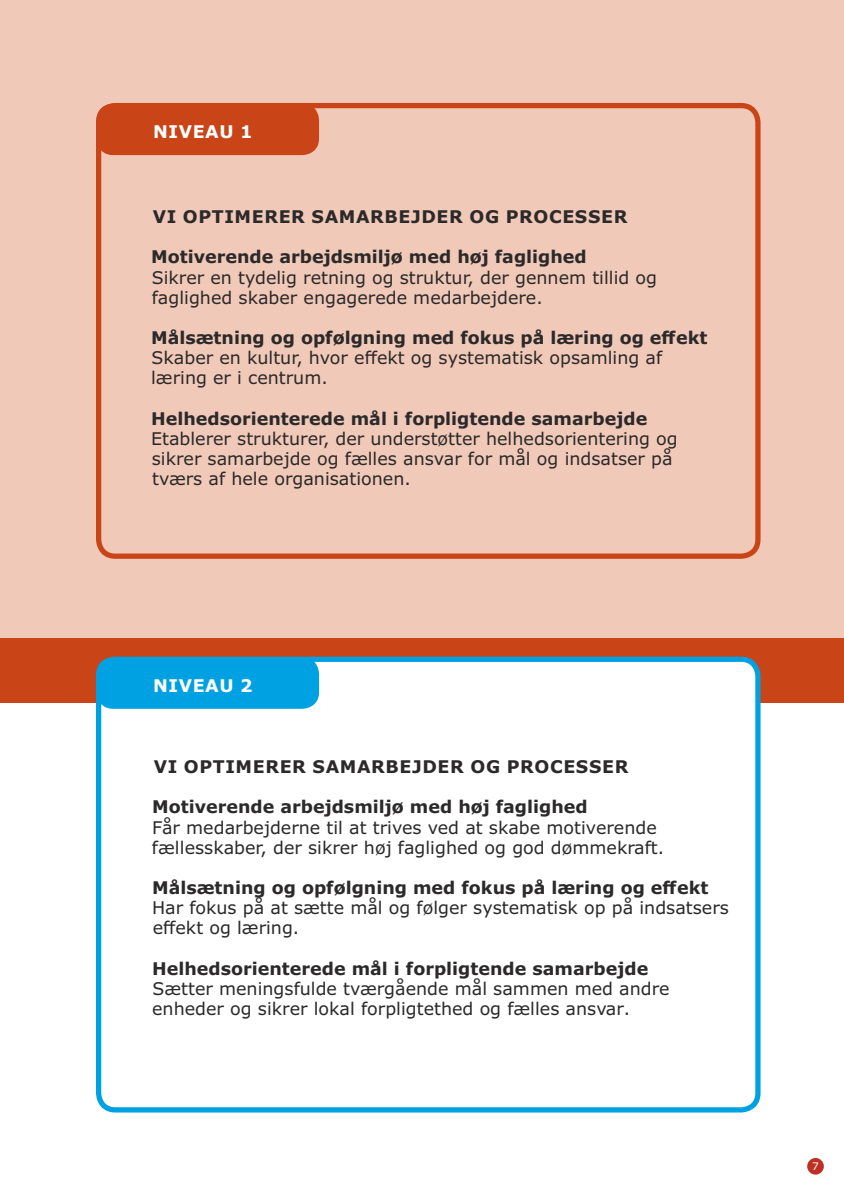
<style>
.page{position:relative;width:844px;height:1191px;background:#fff}
.page>*{position:absolute;margin:0;border:0;box-sizing:border-box;transform-origin:0 0}
.t1{font:17.5px/20.1px "Verdana";color:#2b2929}
.t2{font:700 17.5px "Verdana";color:#2b2929}
.t3{font:700 17.5px "Verdana";letter-spacing:.035em;color:#2b2929}
.t4{font:700 17.5px "Verdana";letter-spacing:.035em;color:#fff}
.t5{font:10.5px "Verdana";color:#fff}
</style>
<div class="page">
<div style="left:0;top:0;width:843px;height:640px;background:#f0c9b8"></div>
<div style="left:0;top:638px;width:843px;height:65px;background:#c94517"></div>
<div style="left:96px;top:656px;width:664px;height:456px;background:#fff;border:5px solid #00a1e3;border-radius:17px"></div>
<div style="left:96px;top:103px;width:664px;height:456px;border:5px solid #c94517;border-radius:17px"></div>
<div style="left:96px;top:103px;width:223px;height:52px;background:#c94517;border-radius:17px"></div>
<div style="left:96px;top:657px;width:223px;height:52px;background:#00a1e3;border-radius:17px"></div>
<div style="left:807px;top:1158px;width:16px;height:16px;background:#bf3024;border-radius:50%"></div>
<p class="t4" style="left:153px;top:125px;width:101px">NIVEAU 1</p>
<p class="t3" style="left:153px;top:210px;width:476px">VI OPTIMERER SAMARBEJDER OG PROCESSER</p>
<p class="t2" style="left:151px;top:250px;width:437px">Motiverende arbejdsmiljø med høj faglighed</p>
<p class="t1" style="left:152px;top:269px;width:507px">Sikrer en tydelig retning og struktur, der gennem tillid og faglighed skaber engagerede medarbejdere.</p>
<p class="t2" style="left:151px;top:331px;width:557px">Målsætning og opfølgning med fokus på læring og effekt</p>
<p class="t1" style="left:151px;top:349px;width:512px">Skaber en kultur, hvor effekt og systematisk opsamling af læring er i centrum.</p>
<p class="t2" style="left:151px;top:411px;width:497px">Helhedsorienterede mål i forpligtende samarbejde</p>
<p class="t1" style="left:151px;top:430px;width:528px">Etablerer strukturer, der understøtter helhedsorientering og sikrer samarbejde og fælles ansvar for mål og indsatser på tværs af hele organisationen.</p>
<p class="t4" style="left:153px;top:678px;width:101px">NIVEAU 2</p>
<p class="t3" style="left:154px;top:759px;width:476px">VI OPTIMERER SAMARBEJDER OG PROCESSER</p>
<p class="t2" style="left:152px;top:800px;width:437px">Motiverende arbejdsmiljø med høj faglighed</p>
<p class="t1" style="left:152px;top:818px;width:513px">Får medarbejderne til at trives ved at skabe motiverende fællesskaber, der sikrer høj faglighed og god dømmekraft.</p>
<p class="t2" style="left:152px;top:880px;width:557px">Målsætning og opfølgning med fokus på læring og effekt</p>
<p class="t1" style="left:152px;top:899px;width:578px">Har fokus på at sætte mål og følger systematisk op på indsatsers effekt og læring.</p>
<p class="t2" style="left:152px;top:961px;width:497px">Helhedsorienterede mål i forpligtende samarbejde</p>
<p class="t1" style="left:152px;top:980px;width:519px">Sætter meningsfulde tværgående mål sammen med andre enheder og sikrer lokal forpligtethed og fælles ansvar.</p>
<p class="t5" style="left:811px;top:1162px;width:8px">7</p>
</div>
